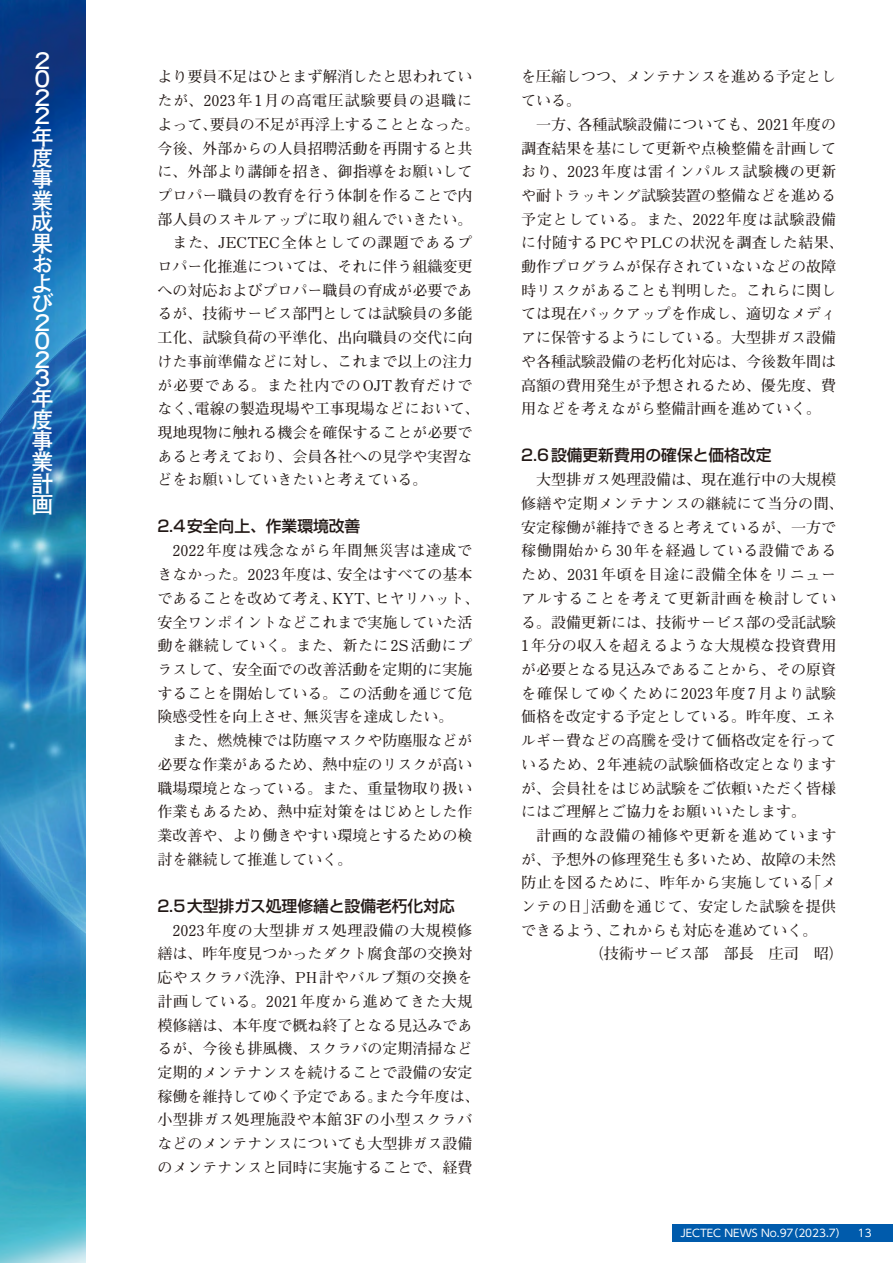
<style>
.page{position:relative;width:893px;height:1263px;background:#fff}
.page>*{position:absolute;margin:0;border:0;box-sizing:border-box;transform-origin:0 0}
.t1{font:700 22.5px/20.2px "Futo Go B101 Pr 6 N";color:#fff}
.t2{font:500 15.75px "Shin Go Pro";color:#221815}
.t3{font:700 15px/23.7px "Futo Min A101 Pro";color:#221815}
.t4{font:700 15px "Futo Min A101 Pro";letter-spacing:.07em;color:#221815}
.t5{font:700 15px "Futo Min A101 Pro";letter-spacing:.065em;color:#221815}
.t6{font:700 15px "Futo Min A101 Pro";letter-spacing:.05em;color:#221815}
.t7{font:700 15px "Futo Min A101 Pro";letter-spacing:.03em;color:#221815}
.t8{font:700 15px "Futo Min A101 Pro";letter-spacing:.025em;color:#221815}
.t9{font:700 15px "Futo Min A101 Pro";letter-spacing:.055em;color:#221815}
.t10{font:10.5px "UD Shin Go Pro";color:#fff}
</style>
<div class="page">
<div style="left:672px;top:1225px;width:221px;height:17px;background:#005bac"></div>
<img style="left:0;top:0;width:85px;height:1263px">
<h1 class="t1" style="left:31px;top:50px;width:24px">２<br>０<br>２<br>２年度事業成果および<br>２<br>０<br>２<br>３年度事業計画</h1>
<p class="t3" style="left:157px;top:63px;width:316px">より要員不足はひとまず解消したと思われてい</p>
<p class="t4" style="left:157px;top:89px;width:316px">たが、2023年1月の高電圧試験要員の退職に</p>
<p class="t3" style="left:157px;top:111px;width:324px">よって、要員の不足が再浮上することとなった。</p>
<p class="t3" style="left:157px;top:134px;width:316px">今後、外部からの人員招聘活動を再開すると共</p>
<p class="t3" style="left:157px;top:158px;width:316px">に、外部より講師を招き、御指導をお願いして</p>
<p class="t3" style="left:157px;top:182px;width:316px">プロパー職員の教育を行う体制を作ることで内</p>
<p class="t3" style="left:157px;top:205px;width:316px">部人員のスキルアップに取り組んでいきたい。</p>
<p class="t5" style="left:172px;top:231px;width:301px">また、JECTEC全体としての課題であるプ</p>
<p class="t3" style="left:157px;top:253px;width:316px">ロパー化推進については、それに伴う組織変更</p>
<p class="t3" style="left:157px;top:276px;width:316px">への対応およびプロパー職員の育成が必要であ</p>
<p class="t3" style="left:157px;top:300px;width:316px">るが、技術サービス部門としては試験員の多能</p>
<p class="t3" style="left:157px;top:324px;width:316px">工化、試験負荷の平準化、出向職員の交代に向</p>
<p class="t3" style="left:157px;top:348px;width:316px">けた事前準備などに対し、これまで以上の注力</p>
<p class="t6" style="left:157px;top:373px;width:316px">が必要である。また社内でのOJT教育だけで</p>
<p class="t3" style="left:157px;top:395px;width:324px">なく、電線の製造現場や工事現場などにおいて、</p>
<p class="t3" style="left:157px;top:419px;width:316px">現地現物に触れる機会を確保することが必要で</p>
<p class="t3" style="left:157px;top:442px;width:316px">あると考えており、会員各社への見学や実習な</p>
<p class="t3" style="left:157px;top:466px;width:271px">どをお願いしていきたいと考えている。</p>
<p class="t2" style="left:157px;top:513px;width:205px">2.4 安全向上、作業環境改善</p>
<p class="t3" style="left:157px;top:537px;width:324px;text-indent:15px">2022年度は残念ながら年間無災害は達成できなかった。2023年度は、安全はすべての基本であることを改めて考え、KYT、ヒヤリハット、安全ワンポイントなどこれまで実施していた活動を継続していく。また、新たに2S活動にプラスして、安全面での改善活動を定期的に実施することを開始している。この活動を通じて危険感受性を向上させ、無災害を達成したい。</p>
<p class="t3" style="left:157px;top:727px;width:316px;text-align:justify;text-indent:15px">また、燃焼棟では防塵マスクや防塵服などが必要な作業があるため、熱中症のリスクが高い職場環境となっている。また、重量物取り扱い作業もあるため、熱中症対策をはじめとした作業改善や、より働きやすい環境とするための検討を継続して推進していく。</p>
<p class="t2" style="left:157px;top:893px;width:299px">2.5 大型排ガス処理修繕と設備老朽化対応</p>
<p class="t3" style="left:157px;top:916px;width:324px;text-align:center">2023年度の大型排ガス処理設備の大規模修<br>繕は、昨年度見つかったダクト腐食部の交換対応やスクラバ洗浄、PH計やバルブ類の交換を計画している。2021年度から進めてきた大規模修繕は、本年度で概ね終了となる見込みであるが、今後も排風機、スクラバの定期清掃など定期的メンテナンスを続けることで設備の安定稼働を維持してゆく予定である。また今年度は、小型排ガス処理施設や本館3Fの小型スクラバなどのメンテナンスについても大型排ガス設備のメンテナンスと同時に実施することで、経費</p>
<p class="t3" style="left:521px;top:63px;width:317px">を圧縮しつつ、メンテナンスを進める予定としている。</p>
<p class="t3" style="left:521px;top:111px;width:324px;text-indent:15px">一方、各種試験設備についても、2021年度の調査結果を基にして更新や点検整備を計画しており、2023年度は雷インパルス試験機の更新や耐トラッキング試験装置の整備などを進める予定としている。また、2022年度は試験設備に付随するPCやPLCの状況を調査した結果、動作プログラムが保存されていないなどの故障時リスクがあることも判明した。これらに関しては現在バックアップを作成し、適切なメディアに保管するようにしている。大型排ガス設備や各種試験設備の老朽化対応は、今後数年間は高額の費用発生が予想されるため、優先度、費用などを考えながら整備計画を進めていく。</p>
<p class="t2" style="left:521px;top:442px;width:252px">2.6 設備更新費用の確保と価格改定</p>
<p class="t3" style="left:521px;top:466px;width:324px;text-indent:15px">大型排ガス処理設備は、現在進行中の大規模修繕や定期メンテナンスの継続にて当分の間、安定稼働が維持できると考えているが、一方で稼働開始から30年を経過している設備であるため、2031年頃を目途に設備全体をリニューアルすることを考えて更新計画を検討している。設備更新には、技術サービス部の受託試験<br>1年分の収入を超えるような大規模な投資費用が必要となる見込みであることから、その原資を確保してゆくために2023年度7月より試験価格を改定する予定としている。昨年度、エネルギー費などの高騰を受けて価格改定を行っているため、2年連続の試験価格改定となりますが、会員社をはじめ試験をご依頼いただく皆様にはご理解とご協力をお願いいたします。</p>
<p class="t9" style="left:536px;top:823px;width:302px">計画的な設備の補修や更新を進めています</p>
<p class="t3" style="left:521px;top:845px;width:316px">が、予想外の修理発生も多いため、故障の未然</p>
<p class="t7" style="left:521px;top:871px;width:316px">防止を図るために、昨年から実施している「メ</p>
<p class="t8" style="left:521px;top:895px;width:316px">ンテの日」活動を通じて、安定した試験を提供</p>
<p class="t3" style="left:521px;top:916px;width:298px">できるよう、これからも対応を進めていく。</p>
<p class="t3" style="left:589px;top:940px;width:256px">（技術サービス部　部長　庄司　昭）</p>
<p class="t10" style="left:680px;top:1225px;width:193px">JECTEC NEWS No.97（2023.7） 13</p>
</div>
